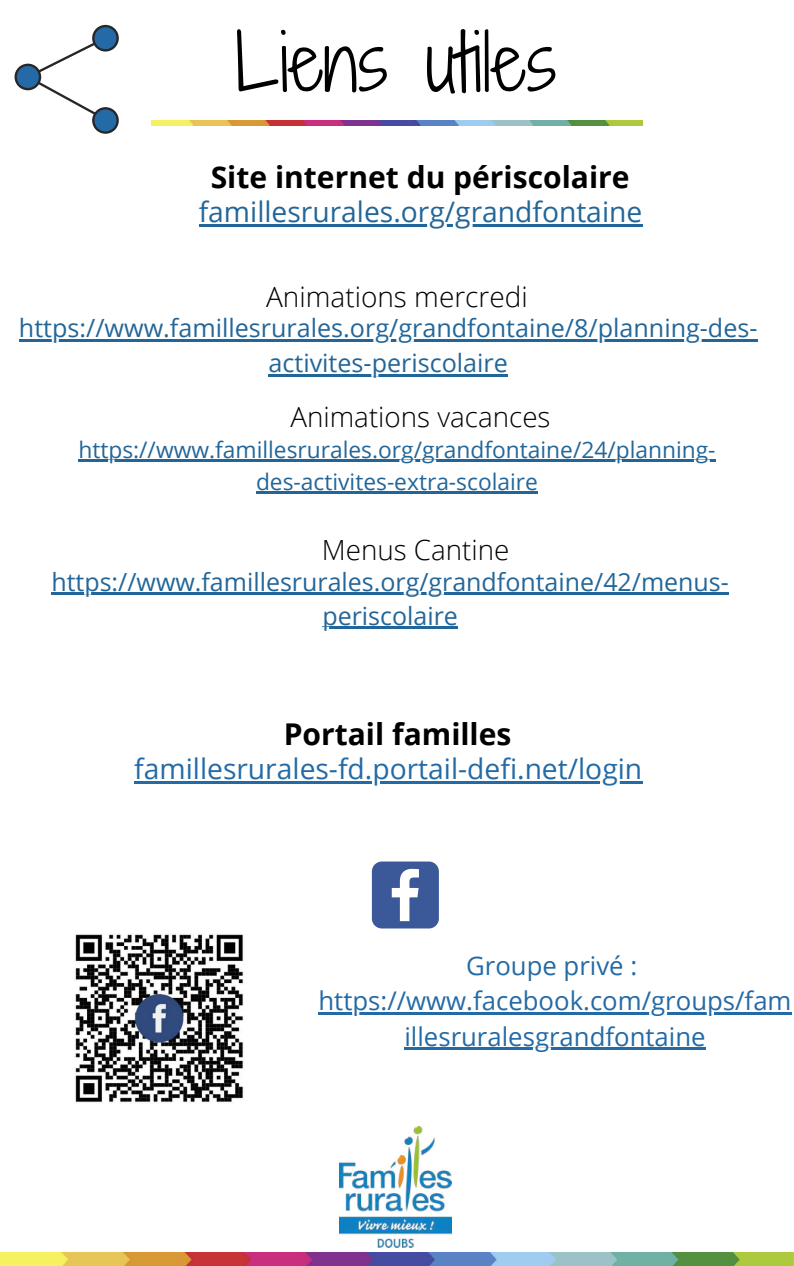
<style>
.page{position:relative;width:794px;height:1266px;background:#fff}
.page>*{position:absolute;margin:0;border:0;box-sizing:border-box;transform-origin:0 0}
.t1{font:75px "Shadows Into Light Two";color:#000}
.t2{font:700 30px "Open Sans";color:#000}
.t3{font:28.2px "Open Sans";color:#236aa6}
.t4{font:28.2px "Open Sans";color:#269}
.t5{font:300 27.97px "Open Sans";color:#000}
.t6{font:300 27.75px "Open Sans";color:#000}
.t7{font:25.72px/35.4px "Open Sans";color:#236aa6;text-align:center}
.t8{font:25.12px/34.9px "Open Sans";color:#269;text-align:center}
.t9{font:24.97px/34.9px "Open Sans";color:#269;text-align:center}
.t10{font:22.73px/31.8px "Open Sans";color:#269;text-align:center}
</style>
<div class="page">
<svg style="left:15px;top:25px;width:103px;height:109px"></svg>
<svg style="left:371px;top:861px;width:67px;height:67px"></svg>
<img style="left:0;top:1252px;width:793px;height:14px">
<img style="left:152px;top:121px;width:489px;height:4px">
<img style="left:339px;top:1126px;width:112px;height:121px">
<img style="left:75px;top:934px;width:169px;height:169px">
<hr style="left:134px;top:781px;width:508px;height:3px;background:#236aa6">
<hr style="left:199px;top:224px;width:443px;height:2px;background:#269">
<hr style="left:318px;top:1012px;width:473px;height:2px;background:#236aa6">
<hr style="left:404px;top:1047px;width:301px;height:2px;background:#236aa6">
<hr style="left:19px;top:339px;width:738px;height:2px;background:#269">
<hr style="left:268px;top:374px;width:239px;height:2px;background:#269">
<hr style="left:78px;top:460px;width:637px;height:2px;background:#269">
<hr style="left:256px;top:491px;width:281px;height:2px;background:#269">
<hr style="left:51px;top:592px;width:677px;height:2px;background:#269">
<hr style="left:322px;top:627px;width:135px;height:2px;background:#269">
<h1 class="t1" style="left:234px;top:8px;width:323px">Liens utiles</h1>
<h2 class="t2" style="left:211px;top:156px;width:420px">Site internet du périscolaire</h2>
<p class="t4" style="left:199px;top:192px;width:445px">famillesrurales.org/grandfontaine</p>
<p class="t5" style="left:266px;top:277px;width:263px">Animations mercredi</p>
<p class="t8" style="left:19px;top:310px;width:739px">https://www.famillesrurales.org/grandfontaine/8/planning-des&shy;activites-periscolaire</p>
<p class="t6" style="left:290px;top:398px;width:261px">Animations vacances</p>
<p class="t10" style="left:78px;top:434px;width:638px">https://www.famillesrurales.org/grandfontaine/24/planning&shy;des-activites-extra-scolaire</p>
<p class="t6" style="left:321px;top:530px;width:189px">Menus Cantine</p>
<p class="t9" style="left:51px;top:563px;width:678px">https://www.famillesrurales.org/grandfontaine/42/menus&shy;periscolaire</p>
<h2 class="t2" style="left:283px;top:713px;width:229px">Portail familles</h2>
<p class="t3" style="left:134px;top:749px;width:509px">famillesrurales-fd.portail-defi.net/login</p>
<p class="t7" style="left:318px;top:947px;width:474px">Groupe privé : https://www.facebook.com/groups/fam illesruralesgrandfontaine</p>
</div>
